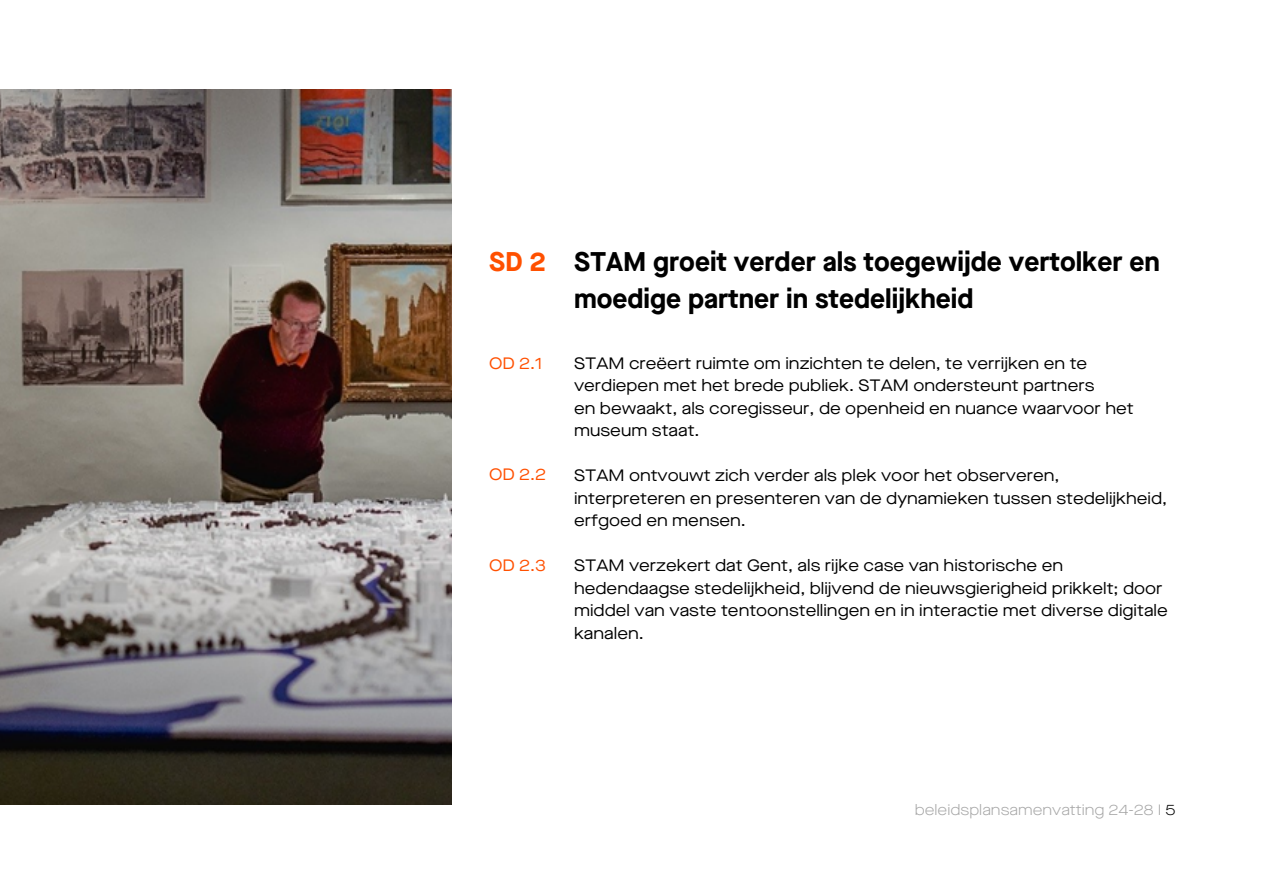
<style>
.page{position:relative;width:1263px;height:894px;background:#fff}
.page>*{position:absolute;margin:0;border:0;box-sizing:border-box;transform-origin:0 0}
.t1{font:700 27px/37.2px "Maison Neue";color:#000}
.t2{font:700 27px "Maison Neue";color:#ff5000}
.t3{font:16.5px/22.5px "Maison Neue Extended";color:#000}
.t4{font:16.5px "Maison Neue Extended";color:#ff5000}
.t5{font:300 15px "Maison Neue Extended";color:#a6a6a6}
.s1{color:#000}
</style>
<div class="page">
<img style="left:0;top:89px;width:451px;height:715px">
<p class="t2" style="left:489px;top:250px;width:58px">SD 2</p>
<p class="t4" style="left:489px;top:356px;width:55px">OD 2.1</p>
<p class="t4" style="left:489px;top:467px;width:59px">OD 2.2</p>
<p class="t4" style="left:489px;top:558px;width:59px">OD 2.3</p>
<h1 class="t1" style="left:574px;top:245px;width:587px">STAM groeit verder als toegewijde vertolker en moedige partner in stedelijkheid</h1>
<h3 class="t3" style="left:574px;top:353px;width:522px">STAM creëert ruimte om inzichten te delen, te verrijken en te verdiepen met het brede publiek. STAM ondersteunt partners</h3>
<h3 class="t3" style="left:574px;top:398px;width:561px">en bewaakt, als coregisseur, de openheid en nuance waarvoor het museum staat.</h3>
<h3 class="t3" style="left:574px;top:465px;width:595px">STAM ontvouwt zich verder als plek voor het observeren, interpreteren en presenteren van de dynamieken tussen stedelijkheid, erfgoed en mensen.</h3>
<h2 class="t3" style="left:574px;top:555px;width:595px">STAM verzekert dat Gent, als rijke case van historische en hedendaagse stedelijkheid, blijvend de nieuwsgierigheid prikkelt; door middel van vaste tentoonstellingen en in interactie met diverse digitale kanalen.</h2>
<p class="t5" style="left:915px;top:803px;width:262px">beleidsplansamenvatting 24-28 I <span class="s1">5</span></p>
</div>
